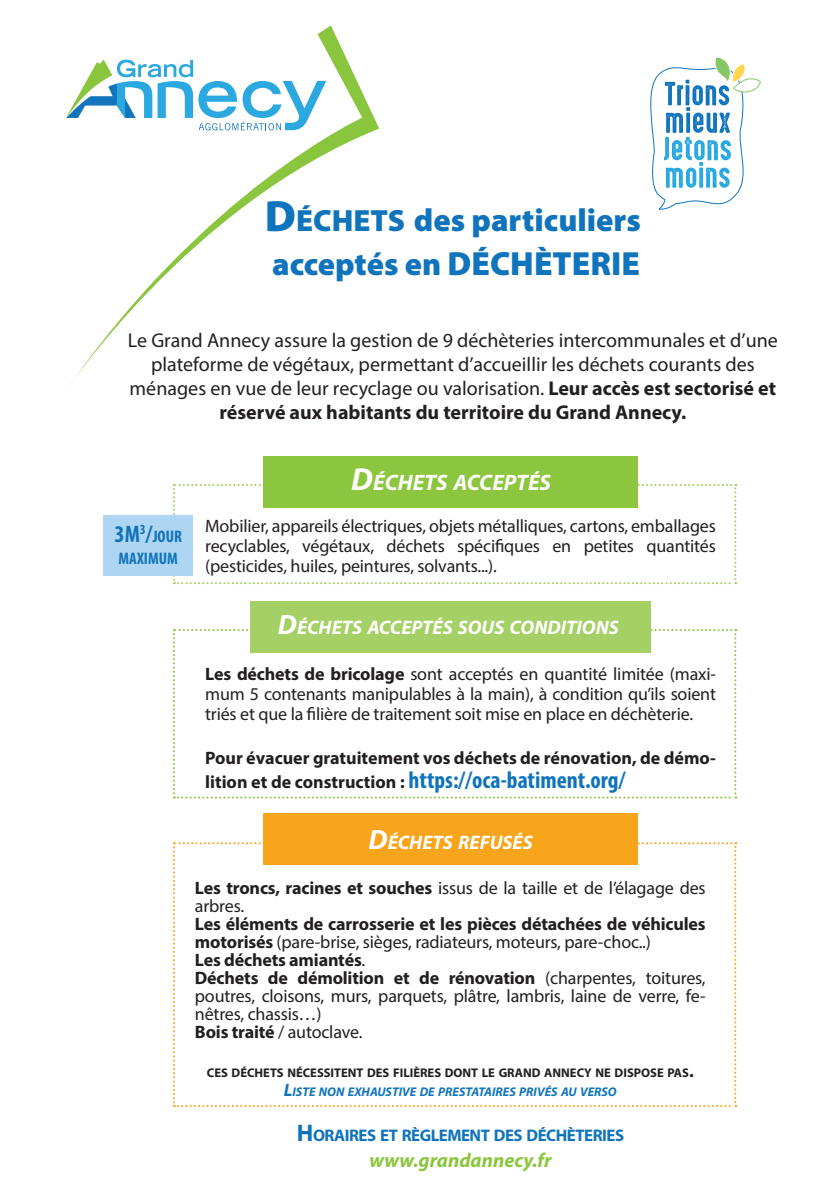
<style>
.page{position:relative;width:840px;height:1191px;background:#fff}
.page>*{position:absolute;margin:0;border:0;box-sizing:border-box;transform-origin:0 0}
.t1{font:900 32px "Myriad Pro";color:#1074bc}
.t2{font:700 condensed 24px "Myriad Pro";color:#1074bc}
.t3{font:italic 700 22.4px "Myriad Pro";color:#fff}
.t4{font:20px/24px "Myriad Pro";color:#231f20;text-align:center}
.t5{font:italic 700 20px "Myriad Pro";color:#8bc63e}
.t6{font:italic 700 19.6px "Myriad Pro";color:#fff}
.t7{font:18px/20px "Myriad Pro";letter-spacing:-.01em;color:#231f20;text-align:justify}
.t8{font:700 18px/18px "Myriad Pro";letter-spacing:-.01em;color:#231f20}
.t9{font:700 16.8px "Myriad Pro";letter-spacing:-.03em;color:#1074bc}
.t10{font:700 condensed 16.8px/22px "Myriad Pro";color:#1074bc}
.t11{font:700 12.6px "Myriad Pro";color:#231f20}
.t12{font:italic 700 12.6px "Myriad Pro";color:#1074bc}
.s1{font-size:44px}
.s2{font-size:30.8px}
.s3{font-size:33.6px}
.s4{font-weight:700}
.s5{font-size:24px}
.s6{font-size:32px}
.s7{font-size:28px}
.s8{font-stretch:normal;font-size:18px;color:#231f20}
.s9{font-weight:400}
.s10{font-size:18px}
</style>
<div class="page">
<svg style="left:69px;top:26px;width:310px;height:360px"></svg>
<svg style="left:66px;top:59px;width:260px;height:71px"></svg>
<svg style="left:650px;top:57px;width:111px;height:153px"></svg>
<svg style="left:173px;top:629px;width:563px;height:169px"></svg>
<svg style="left:173px;top:484px;width:563px;height:100px"></svg>
<div style="left:103px;top:515px;width:90px;height:60px;background:#aed5f1"></div>
<div style="left:263px;top:457px;width:374px;height:51px;background:#8bc63e"></div>
<div style="left:250px;top:601px;width:400px;height:51px;background:#a5d066"></div>
<svg style="left:173px;top:842px;width:563px;height:265px"></svg>
<div style="left:263px;top:814px;width:374px;height:51px;background:#f9a51b"></div>
<p class="t1" style="left:265px;top:199px;width:377px"><span class="s1">D</span><span class="s2">ÉCHETS</span> des particuliers</p>
<p class="t1" style="left:272px;top:243px;width:369px">acceptés en <span class="s3">DÉCHÈTERIE</span></p>
<p class="t4" style="left:128px;top:328px;width:651px">Le Grand Annecy assure la gestion de 9 déchèteries intercommunales et d’une plateforme de végétaux, permettant d’accueillir les déchets courants des ménages en vue de leur recyclage ou valorisation. <span class="s4">Leur accès est sectorisé et réservé aux habitants du territoire du Grand Annecy.</span></p>
<p class="t10" style="left:114px;top:525px;width:69px"><span class="s5">3M</span><sup>3</sup><span class="s5">/</span>JOUR<br>MAXIMUM</p>
<p class="t3" style="left:351px;top:468px;width:201px"><span class="s6">D</span>ÉCHETS ACCEPTÉS</p>
<p class="t7" style="left:205px;top:515px;width:512px">Mobilier, appareils électriques, objets métalliques, cartons, emballages recyclables, végétaux, déchets spécifiques en petites quantités (pesticides, huiles, peintures, solvants...).</p>
<p class="t6" style="left:278px;top:614px;width:342px"><span class="s7">D</span>ÉCHETS ACCEPTÉS SOUS CONDITIONS</p>
<p class="t7" style="left:205px;top:663px;width:512px"><span class="s4">Les déchets de bricolage</span> sont acceptés en quantité limitée (maxi&shy;mum 5 contenants manipulables à la main), à condition qu’ils soient triés et que la filière de traitement soit mise en place en déchèterie.</p>
<p class="t8" style="left:205px;top:748px;width:512px">Pour évacuer gratuitement vos déchets de rénovation, de démo-</p>
<p class="t2" style="left:205px;top:764px;width:421px"><span class="s8">lition et de construction :</span> https://oca-batiment.org/</p>
<p class="t6" style="left:368px;top:829px;width:165px"><span class="s7">D</span>ÉCHETS REFUSÉS</p>
<p class="t7" style="left:195px;top:878px;width:512px;line-height:18px"><span class="s4">Les troncs, racines et souches</span> issus de la taille et de l’élagage des arbres.</p>
<p class="t8" style="left:195px;top:914px;width:512px">Les éléments de carrosserie et les pièces détachées de véhicules motorisés <span class="s9">(pare-brise, sièges, radiateurs, moteurs, pare-choc..)</span></p>
<p class="t8" style="left:195px;top:950px;width:172px">Les déchets amiantés<span class="s9">.</span></p>
<p class="t7" style="left:195px;top:968px;width:512px;line-height:18px"><span class="s4">Déchets de démolition et de rénovation</span> (charpentes, toitures, poutres, cloisons, murs, parquets, plâtre, lambris, laine de verre, fe&shy;nêtres, chassis…)</p>
<p class="t7" style="left:195px;top:1021px;width:169px"><span class="s4">Bois traité</span> / autoclave.</p>
<p class="t11" style="left:207px;top:1064px;width:488px">CES DÉCHETS NÉCESSITENT DES FILIÈRES DONT LE GRAND ANNECY NE DISPOSE PAS<span class="s10">.</span></p>
<p class="t12" style="left:283px;top:1083px;width:334px"><span class="s10">L</span>ISTE NON EXHAUSTIVE DE PRESTATAIRES PRIVÉS AU VERSO</p>
<p class="t9" style="left:297px;top:1124px;width:328px"><span class="s5">H</span>ORAIRES ET RÈGLEMENT DES DÉCHÈTERIES</p>
<p class="t5" style="left:369px;top:1147px;width:183px">www.grandannecy.fr</p>
</div>
